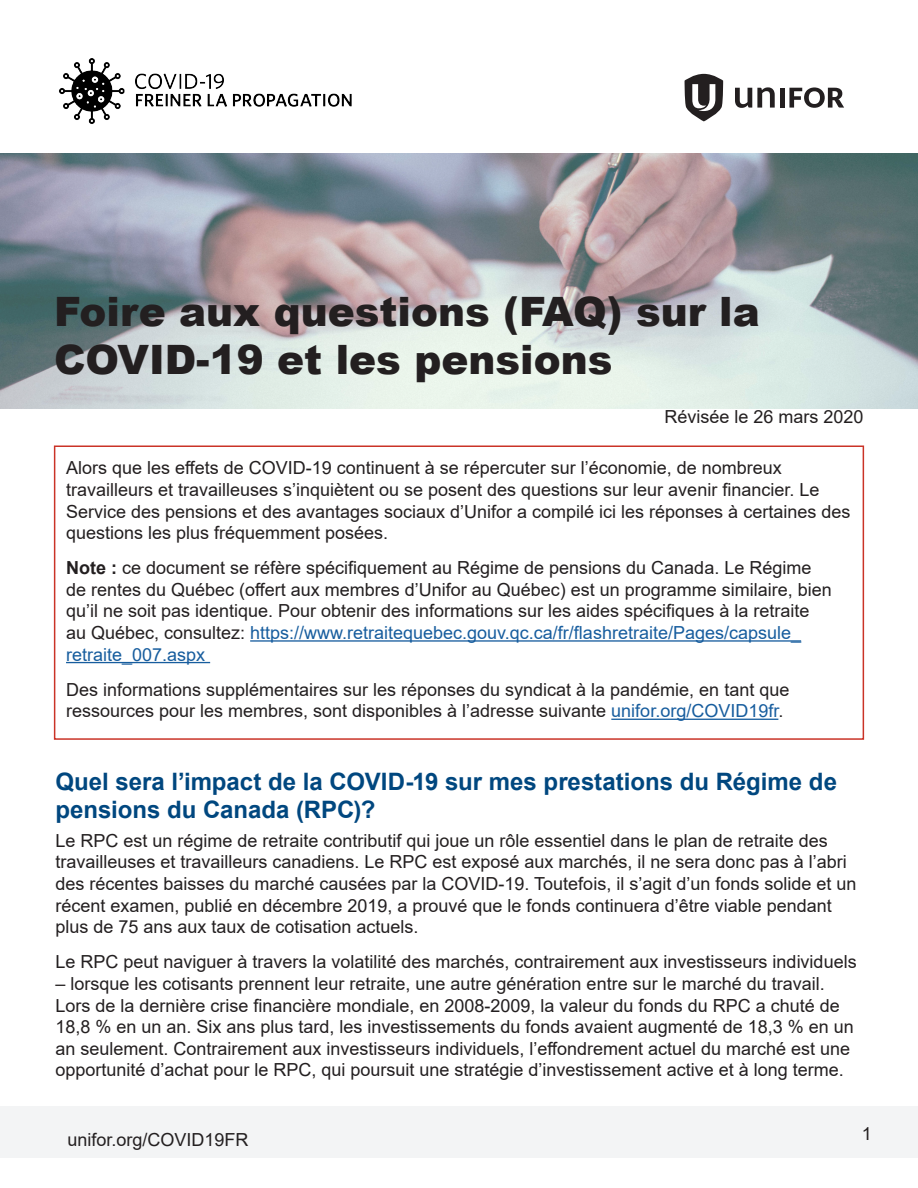
<style>
.page{position:relative;width:918px;height:1188px;background:#fff}
.page>*{position:absolute;margin:0;border:0;box-sizing:border-box;transform-origin:0 0}
.t1{font:900 40.5px/48px "Arial";color:#231f20}
.t2{font:700 24px/28.8px "Arial";color:#00477f}
.t3{font:18px/21.6px "Arial";color:#231f20}
.s1{font-weight:700}
.s2{color:#175d9e}
</style>
<div class="page">
<div style="left:0;top:1107px;width:918px;height:51px;background:#f3f4f5"></div>
<img style="left:59px;top:58px;width:293px;height:66px">
<svg style="left:684px;top:74px;width:39px;height:47px"></svg>
<svg style="left:735px;top:87px;width:40px;height:21px"></svg>
<svg style="left:789px;top:87px;width:55px;height:21px"></svg>
<hr style="left:780px;top:88px;width:4px;height:20px;background:#231f20">
<img style="left:0;top:153px;width:918px;height:255px">
<div style="left:54px;top:446px;width:810px;height:294px;border:2px solid #ca3327"></div>
<hr style="left:250px;top:640px;width:551px;height:2px;background:#175d9e">
<hr style="left:66px;top:662px;width:144px;height:1px;background:#175d9e">
<hr style="left:611px;top:719px;width:167px;height:1px;background:#175d9e">
<h1 class="t1" style="left:54px;top:286px;width:707px">Foire aux questions (FAQ) sur la<br>COVID-19 et les pensions</h1>
<p class="t3" style="left:664px;top:406px;width:201px">Révisée le 26 mars 2020</p>
<p class="t3" style="left:66px;top:457px;width:786px">Alors que les effets de COVID-19 continuent à se répercuter sur l’économie, de nombreux travailleurs et travailleuses s’inquiètent ou se posent des questions sur leur avenir financier. Le Service des pensions et des avantages sociaux d’Unifor a compilé ici les réponses à certaines des questions les plus fréquemment posées.</p>
<p class="t3" style="left:66px;top:557px;width:767px"><span class="s1">Note :</span> ce document se réfère spécifiquement au Régime de pensions du Canada. Le Régime de rentes du Québec (offert aux membres d’Unifor au Québec) est un programme similaire, bien qu’il ne soit pas identique. Pour obtenir des informations sur les aides spécifiques à la retraite au Québec, consultez: <span class="s2">https://www.retraitequebec.gouv.qc.ca/fr/flashretraite/Pages/capsule_ retraite_007.aspx</span></p>
<p class="t3" style="left:66px;top:679px;width:725px">Des informations supplémentaires sur les réponses du syndicat à la pandémie, en tant que ressources pour les membres, sont disponibles à l’adresse suivante <span class="s2">unifor.org/COVID19fr</span>.</p>
<h2 class="t2" style="left:55px;top:767px;width:783px">Quel sera l’impact de la COVID-19 sur mes prestations du Régime de pensions du Canada (RPC)?</h2>
<p class="t3" style="left:55px;top:830px;width:803px">Le RPC est un régime de retraite contributif qui joue un rôle essentiel dans le plan de retraite des travailleuses et travailleurs canadiens. Le RPC est exposé aux marchés, il ne sera donc pas à l’abri des récentes baisses du marché causées par la COVID-19. Toutefois, il s’agit d’un fonds solide et un récent examen, publié en décembre 2019, a prouvé que le fonds continuera d’être viable pendant plus de 75 ans aux taux de cotisation actuels.</p>
<p class="t3" style="left:55px;top:951px;width:803px">Le RPC peut naviguer à travers la volatilité des marchés, contrairement aux investisseurs individuels</p>
<p class="t3" style="left:55px;top:973px;width:800px">– lorsque les cotisants prennent leur retraite, une autre génération entre sur le marché du travail.<br>Lors de la dernière crise financière mondiale, en 2008-2009, la valeur du fonds du RPC a chuté de 18,8 % en un an. Six ans plus tard, les investissements du fonds avaient augmenté de 18,3 % en un an seulement. Contrairement aux investisseurs individuels, l’effondrement actuel du marché est une opportunité d’achat pour le RPC, qui poursuit une stratégie d’investissement active et à long terme.</p>
<p class="t3" style="left:67px;top:1128px;width:183px">unifor.org/COVID19FR</p>
<p class="t3" style="left:862px;top:1122px;width:12px">1</p>
</div>
